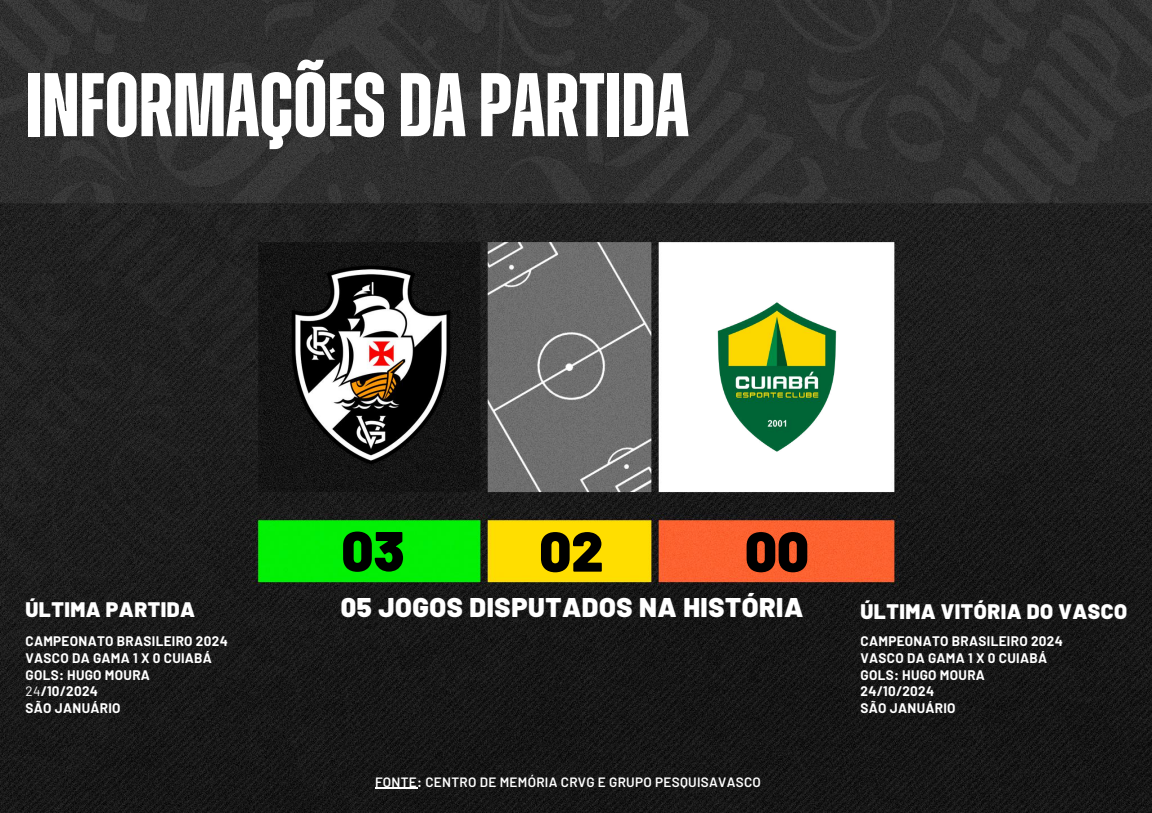
<style>
.page{position:relative;width:1152px;height:813px;background:#fff}
.page>*{position:absolute;margin:0;border:0;box-sizing:border-box;transform-origin:0 0}
.t1{font:700 90px "Zuume Cut";color:#fff}
.t2{font:900 55.88px "Barlow";color:#000}
.t3{font:900 27px "Barlow";letter-spacing:.02em;color:#fff}
.t4{font:900 21px "Barlow";letter-spacing:.02em;color:#fff}
.t5{font:700 13.5px/16.9px "Barlow";letter-spacing:.02em;color:#fff}
.t6{font:600 13.5px "Barlow";letter-spacing:.02em;color:#fff}
.s1{font-weight:400}
</style>
<div class="page">
<img style="left:0;top:0;width:1152px;height:812px">
<img style="left:289px;top:262px;width:161px;height:206px">
<img style="left:702px;top:293px;width:150px;height:168px">
<hr style="left:375px;top:787px;width:42px;height:1px;background:#fff">
<h1 class="t1" style="left:26px;top:64px;width:665px">INFORMAÇÕESDAPARTIDA</h1>
<h2 class="t2" style="left:341px;top:515px;width:65px">03</h2>
<h2 class="t2" style="left:539px;top:515px;width:66px">02</h2>
<h2 class="t2" style="left:745px;top:515px;width:66px">00</h2>
<h3 class="t4" style="left:26px;top:595px;width:171px">ÚLTIMA PARTIDA</h3>
<h3 class="t3" style="left:341px;top:590px;width:464px">05 JOGOS DISPUTADOS NA HISTÓRIA</h3>
<h3 class="t4" style="left:861px;top:597px;width:268px">ÚLTIMA VITÓRIA DO VASCO</h3>
<p class="t5" style="left:26px;top:631px;width:204px">CAMPEONATO BRASILEIRO 2024<br>VASCO DA GAMA 1 X 0 CUIABÁ<br>GOLS: HUGO MOURA<br><span class="s1">24</span>/10/2024<br>SÃO JANUÁRIO</p>
<p class="t5" style="left:861px;top:631px;width:204px">CAMPEONATO BRASILEIRO 2024<br>VASCO DA GAMA 1 X 0 CUIABÁ<br>GOLS: HUGO MOURA<br>24/10/2024<br>SÃO JANUÁRIO</p>
<p class="t6" style="left:375px;top:772px;width:387px">FONTE: CENTRO DE MEMÓRIA CRVG E GRUPO PESQUISAVASCO</p>
</div>
